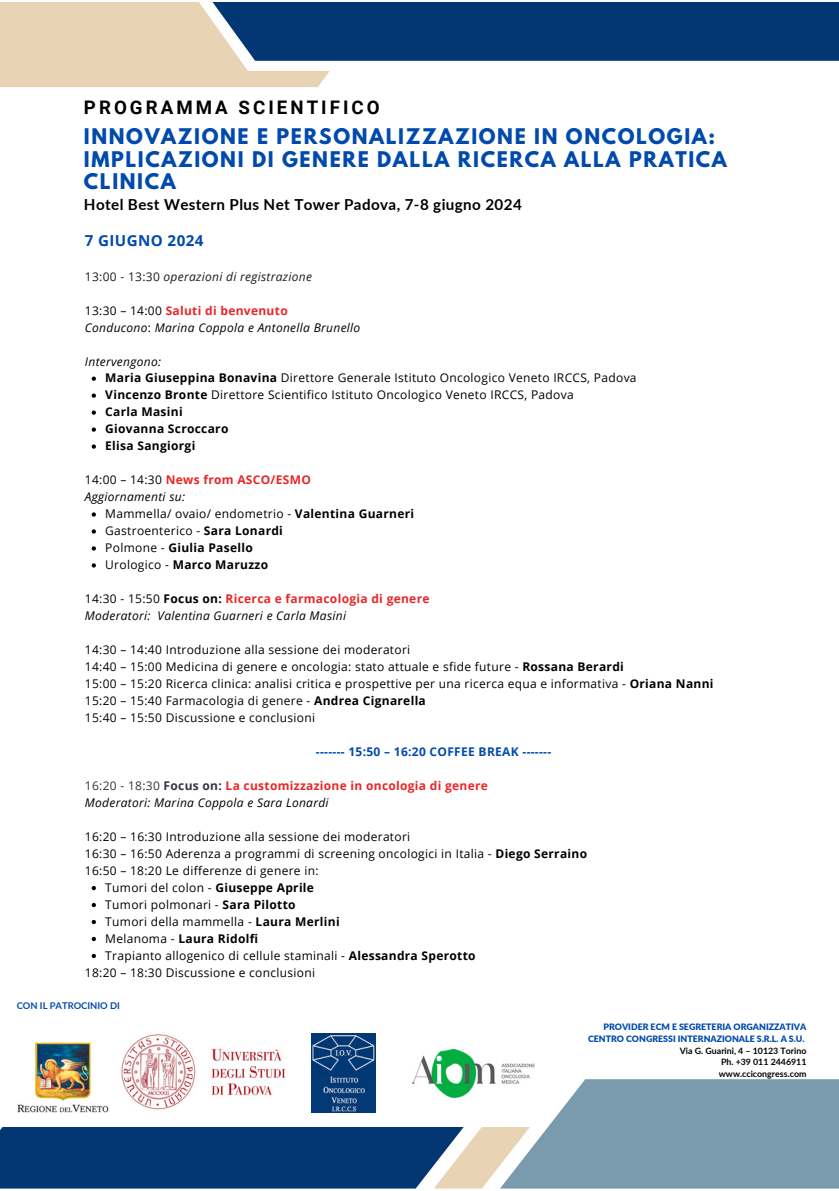
<style>
.page{position:relative;width:839px;height:1191px;background:#fff}
.page>*{position:absolute;margin:0;border:0;box-sizing:border-box;transform-origin:0 0}
.t1{font:700 19.2px/22.4px "League Spartan";letter-spacing:.085em;color:#004aad}
.t2{font:700 18.6px "Roboto";letter-spacing:.165em;color:#000}
.t3{font:700 15.2px "Lato";letter-spacing:.025em;color:#000}
.t4{font:700 15.2px "Open Sans";letter-spacing:.025em;color:#004aad}
.t5{font:12px/17px "Open Sans";letter-spacing:.025em;color:#000}
.t6{font:italic 12px/17px "Open Sans";letter-spacing:.025em;color:#000}
.t7{font:700 12px/17px "Open Sans";letter-spacing:.025em;color:#ea2627}
.t8{font:italic 12px "Open Sans";letter-spacing:.025em;color:#1c1c1c}
.t9{font:700 12px "Open Sans";letter-spacing:.025em;color:#004aad}
.t10{font:700 12px "Open Sans";letter-spacing:.025em;color:#000}
.t11{font:700 9.4px "Lato";color:#004aad}
.t12{font:900 8.8px/11.8px "Lato";color:#004aad;text-align:right}
.t13{font:700 8.8px/11.8px "Lato";color:#000;text-align:justify}
.s1{font-style:normal}
.s2{font-weight:700;font-style:normal;color:#ea2627}
.s3{font-style:italic}
.s4{font-weight:700}
.s5{font-weight:400;color:#000}
.s6{font-weight:400;font-style:italic;color:#000}
.s7{font-weight:700;font-style:normal}
.s8{font-weight:400;color:#303642}
.s9{color:#303642}
.s10{font-weight:400}
</style>
<div class="page">
<svg style="left:0;top:2px;width:838px;height:85px"></svg>
<svg style="left:0;top:1079px;width:838px;height:110px"></svg>
<svg style="left:92px;top:377px;width:4px;height:4px"></svg>
<svg style="left:92px;top:394px;width:4px;height:4px"></svg>
<svg style="left:92px;top:411px;width:4px;height:4px"></svg>
<svg style="left:92px;top:427px;width:4px;height:5px"></svg>
<svg style="left:92px;top:444px;width:4px;height:5px"></svg>
<svg style="left:92px;top:512px;width:4px;height:5px"></svg>
<svg style="left:92px;top:529px;width:4px;height:5px"></svg>
<svg style="left:92px;top:546px;width:4px;height:5px"></svg>
<svg style="left:92px;top:563px;width:4px;height:5px"></svg>
<svg style="left:92px;top:886px;width:4px;height:4px"></svg>
<svg style="left:92px;top:903px;width:4px;height:4px"></svg>
<svg style="left:92px;top:920px;width:4px;height:4px"></svg>
<svg style="left:92px;top:937px;width:4px;height:4px"></svg>
<svg style="left:92px;top:954px;width:4px;height:4px"></svg>
<img style="left:398px;top:1048px;width:151px;height:65px">
<img style="left:311px;top:1034px;width:64px;height:79px">
<img style="left:118px;top:1034px;width:171px;height:78px">
<img style="left:17px;top:1042px;width:93px;height:70px">
<h1 class="t2" style="left:84px;top:97px;width:297px">PROGRAMMA SCIENTIFICO</h1>
<h1 class="t1" style="left:84px;top:128px;width:644px">INNOVAZIONE E PERSONALIZZAZIONE IN ONCOLOGIA:<br>IMPLICAZIONI DI GENERE DALLA RICERCA ALLA PRATICA<br>CLINICA</h1>
<h3 class="t3" style="left:84px;top:195px;width:439px">Hotel Best Western Plus Net Tower Padova, 7-8 giugno 2024</h3>
<p class="t4" style="left:85px;top:230px;width:120px">7 GIUGNO 2024</p>
<p class="t8" style="left:85px;top:268px;width:228px"><span class="s1">13:00 - 13:30</span> operazioni di registrazione</p>
<p class="t6" style="left:85px;top:301px;width:277px"><span class="s1">13:30 – 14:00</span> <span class="s2">Saluti di benvenuto<br></span>Conducono<span class="s1">:</span> Marina Coppola e Antonella Brunello</p>
<p class="t5" style="left:105px;top:352px;width:533px;text-indent:-20px"><span class="s3">Intervengono:<br></span><span class="s4">Maria Giuseppina Bonavina</span> Direttore Generale Istituto Oncologico Veneto IRCCS, Padova <span class="s4">Vincenzo Bronte</span> Direttore Scientifico Istituto Oncologico Veneto IRCCS, Padova<br><span class="s4">Carla Masini<br>Giovanna Scroccaro<br>Elisa Sangiorgi</span></p>
<p class="t7" style="left:85px;top:471px;width:227px"><span class="s5">14:00 – 14:30</span> News from ASCO/ESMO<br><span class="s6">Aggiornamenti su:</span></p>
<p class="t5" style="left:105px;top:505px;width:310px">Mammella/ ovaio/ endometrio - <span class="s4">Valentina Guarneri </span>Gastroenterico - <span class="s4">Sara Lonardi<br></span>Polmone - <span class="s4">Giulia Pasello<br></span>Urologico - <span class="s4">Marco Maruzzo</span></p>
<p class="t6" style="left:85px;top:590px;width:346px"><span class="s1">14:30 - 15:50</span> <span class="s7">Focus on:</span> <span class="s2">Ricerca e farmacologia di genere<br></span>Moderatori: Valentina Guarneri e Carla Masini</p>
<p class="t5" style="left:85px;top:641px;width:630px">14:30 – 14:40 Introduzione alla sessione dei moderatori<br>14:40 – 15:00 Medicina di genere e oncologia: stato attuale e sfide future - <span class="s4">Rossana Berardi<br></span>15:00 – 15:20 Ricerca clinica: analisi critica e prospettive per una ricerca equa e informativa - <span class="s4">Oriana Nanni </span>15:20 – 15:40 Farmacologia di genere - <span class="s4">Andrea Cignarella<br></span>15:40 – 15:50 Discussione e conclusioni</p>
<p class="t9" style="left:316px;top:743px;width:237px">------- 15:50 – 16:20 COFFEE BREAK -------</p>
<p class="t7" style="left:85px;top:777px;width:404px"><span class="s8">16:20 - 18:30</span> <span class="s9">Focus on:</span> La customizzazione in oncologia di genere<br><span class="s6">Moderatori: Marina Coppola e Sara Lonardi</span></p>
<p class="t5" style="left:85px;top:828px;width:327px">16:20 – 16:30 Introduzione alla sessione dei moderatori</p>
<p class="t5" style="left:85px;top:845px;width:503px">16:30 – 16:50 Aderenza a programmi di screening oncologici in Italia - <span class="s4">Diego Serraino</span></p>
<p class="t5" style="left:85px;top:862px;width:235px">16:50 – 18:20 Le differenze di genere in:</p>
<p class="t5" style="left:105px;top:879px;width:210px">Tumori del colon - <span class="s4">Giuseppe Aprile</span></p>
<p class="t5" style="left:105px;top:896px;width:192px">Tumori polmonari - <span class="s4">Sara Pilotto</span></p>
<p class="t5" style="left:105px;top:913px;width:236px">Tumori della mammella - <span class="s4">Laura Merlini</span></p>
<p class="t10" style="left:105px;top:930px;width:154px"><span class="s10">Melanoma -</span> Laura Ridolfi</p>
<p class="t5" style="left:105px;top:947px;width:372px">Trapianto allogenico di cellule staminali - <span class="s4">Alessandra Sperotto</span></p>
<p class="t5" style="left:85px;top:964px;width:232px">18:20 – 18:30 Discussione e conclusioni</p>
<p class="t11" style="left:17px;top:999px;width:105px">CON IL PATROCINIO DI</p>
<p class="t12" style="left:588px;top:1021px;width:220px">PROVIDER ECM E SEGRETERIA ORGANIZZATIVA<br>CENTRO CONGRESSI INTERNAZIONALE S.R.L. A S.U.</p>
<p class="t13" style="left:718px;top:1044px;width:89px;text-indent:-39px">Via G. Guarini, 4 – 10123 Torino Ph. +39 011 2446911 www.ccicongress.com</p>
</div>
